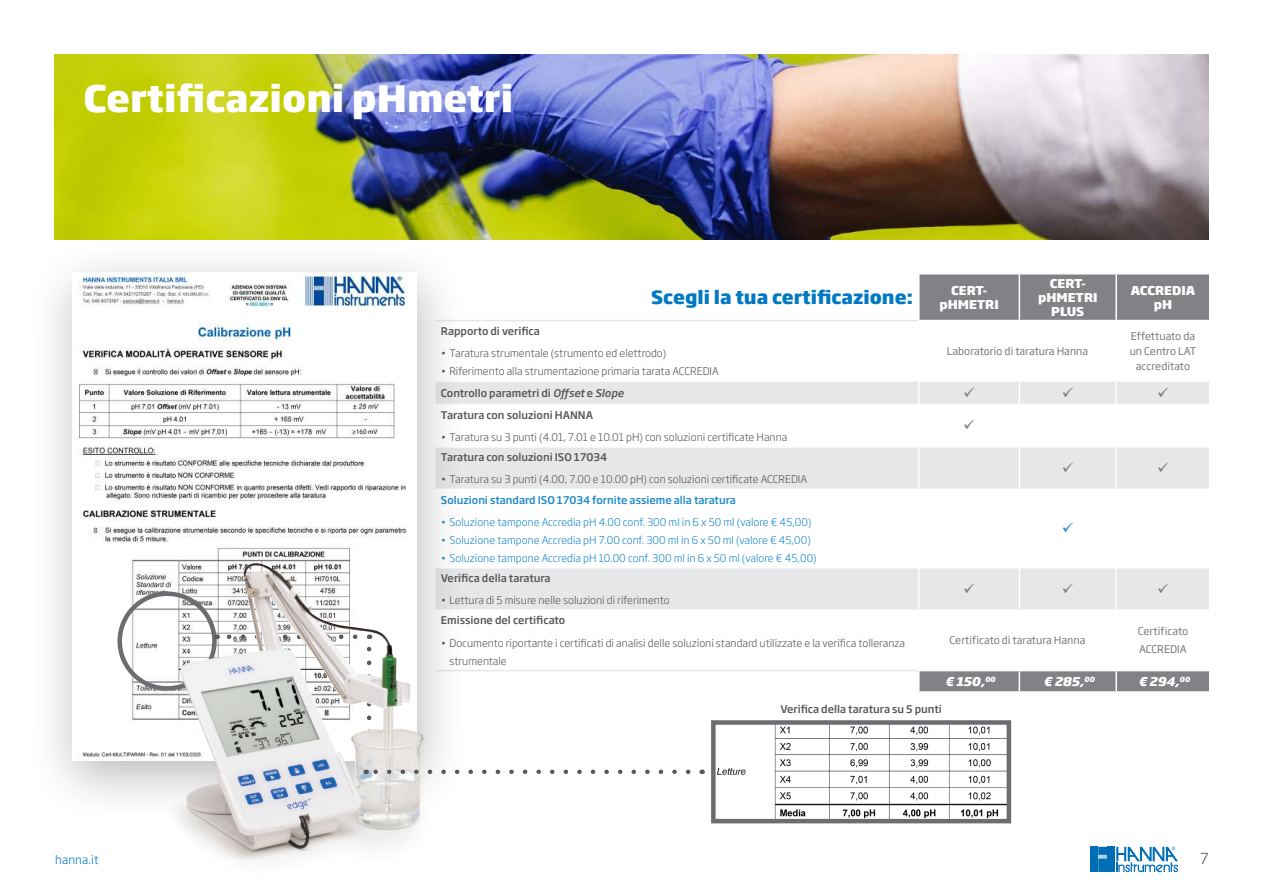
<style>
.page{position:relative;width:1263px;height:893px;background:#fff}
.page>*{position:absolute;margin:0;border:0;box-sizing:border-box;transform-origin:0 0}
.t1{font:800 36px "Soho Gothic Pro";color:#fff}
.t2{font:800 18px "Soho Gothic Pro";color:#0079c2}
.t3{font:300 15px "Soho Gothic Pro";color:#57585a}
.t4{font:800 12px/14.4px "Soho Gothic Pro";color:#fff;text-align:center}
.t5{font:italic 800 12px "Soho Gothic Pro";color:#fff}
.t6{font:300 11.7px "Soho Gothic Pro";letter-spacing:.015em;color:#0079c2}
.t7{font:300 10.5px/18px "Soho Gothic Pro";color:#57585a}
.t8{font:300 10.5px "Soho Gothic Pro";color:#1e89ca}
.t9{font:500 10.5px "Soho Gothic Pro";color:#57585a}
.t10{font:10.5px/15px "Soho Gothic Pro";color:#787a7d;text-align:center}
.t11{font:500 10.5px "Soho Gothic Pro";color:#1e89ca}
.s1{font-style:italic}
</style>
<div class="page">
<div style="left:919px;top:274px;width:290px;height:417px;background:#808285"></div>
<svg style="left:919px;top:321px;width:290px;height:59px"></svg>
<svg style="left:467px;top:382px;width:742px;height:227px"></svg>
<svg style="left:467px;top:611px;width:742px;height:59px"></svg>
<hr style="left:1115px;top:321px;width:2px;height:59px;background:#fff">
<hr style="left:919px;top:380px;width:100px;height:2px;background:#fff">
<svg style="left:918px;top:382px;width:1px;height:22px"></svg>
<hr style="left:1019px;top:380px;width:97px;height:2px;background:#fff">
<svg style="left:1019px;top:382px;width:1px;height:22px"></svg>
<hr style="left:1116px;top:380px;width:94px;height:2px;background:#fff">
<hr style="left:1115px;top:382px;width:2px;height:22px;background:#fff">
<hr style="left:434px;top:404px;width:485px;height:1px;background:#fff">
<hr style="left:919px;top:404px;width:100px;height:1px;background:#fff">
<hr style="left:918px;top:405px;width:1px;height:41px;background:#fff">
<hr style="left:1019px;top:404px;width:97px;height:1px;background:#fff">
<hr style="left:1019px;top:405px;width:1px;height:41px;background:#fff">
<hr style="left:1116px;top:404px;width:94px;height:1px;background:#fff">
<hr style="left:1115px;top:405px;width:2px;height:41px;background:#fff">
<hr style="left:434px;top:446px;width:485px;height:2px;background:#fff">
<hr style="left:919px;top:446px;width:100px;height:2px;background:#fff">
<hr style="left:918px;top:448px;width:1px;height:41px;background:#fff">
<hr style="left:1019px;top:446px;width:97px;height:2px;background:#fff">
<hr style="left:1019px;top:448px;width:1px;height:41px;background:#fff">
<hr style="left:1116px;top:446px;width:94px;height:2px;background:#fff">
<hr style="left:1115px;top:448px;width:2px;height:41px;background:#fff">
<hr style="left:434px;top:489px;width:485px;height:1px;background:#fff">
<hr style="left:919px;top:489px;width:100px;height:1px;background:#fff">
<hr style="left:918px;top:490px;width:1px;height:77px;background:#fff">
<hr style="left:1019px;top:489px;width:97px;height:1px;background:#fff">
<hr style="left:1019px;top:490px;width:1px;height:77px;background:#fff">
<hr style="left:1116px;top:489px;width:94px;height:1px;background:#fff">
<hr style="left:1115px;top:490px;width:2px;height:77px;background:#fff">
<hr style="left:434px;top:567px;width:485px;height:1px;background:#fff">
<hr style="left:919px;top:567px;width:100px;height:1px;background:#fff">
<hr style="left:918px;top:568px;width:1px;height:41px;background:#fff">
<hr style="left:1019px;top:567px;width:97px;height:1px;background:#fff">
<hr style="left:1019px;top:568px;width:1px;height:41px;background:#fff">
<hr style="left:1116px;top:567px;width:94px;height:1px;background:#fff">
<hr style="left:1115px;top:568px;width:2px;height:41px;background:#fff">
<hr style="left:1019px;top:274px;width:1px;height:46px;background:#fff">
<hr style="left:1115px;top:274px;width:2px;height:46px;background:#fff">
<hr style="left:918px;top:320px;width:101px;height:1px;background:#fff">
<hr style="left:1019px;top:320px;width:97px;height:1px;background:#fff">
<hr style="left:1116px;top:320px;width:94px;height:1px;background:#fff">
<hr style="left:919px;top:609px;width:100px;height:2px;background:#fff">
<hr style="left:918px;top:611px;width:1px;height:59px;background:#fff">
<hr style="left:1019px;top:609px;width:97px;height:2px;background:#fff">
<hr style="left:1116px;top:609px;width:94px;height:2px;background:#fff">
<hr style="left:1115px;top:611px;width:2px;height:59px;background:#fff">
<hr style="left:918px;top:670px;width:101px;height:1px;background:#fff">
<hr style="left:1019px;top:670px;width:97px;height:1px;background:#fff">
<hr style="left:1116px;top:670px;width:94px;height:1px;background:#fff">
<svg style="left:1019px;top:671px;width:1px;height:20px"></svg>
<hr style="left:1115px;top:671px;width:2px;height:20px;background:#fff">
<hr style="left:436px;top:320px;width:482px;height:1px;background:#e6e7e9">
<hr style="left:436px;top:670px;width:482px;height:1px;background:#e6e7e9">
<img style="left:54px;top:54px;width:1155px;height:185px">
<div style="left:28px;top:240px;width:439px;height:582px;background:#231f20;opacity:.31"></div>
<img style="left:72px;top:273px;width:345px;height:487px">
<img style="left:717px;top:725px;width:289px;height:93px">
<div style="left:711px;top:720px;width:300px;height:103px;border:4px solid #6c6d70"></div>
<div style="left:117px;top:591px;width:100px;height:100px;border:4px solid #6c6d70;border-radius:50%"></div>
<img style="left:180px;top:563px;width:243px;height:287px">
<svg style="left:366px;top:770px;width:322px;height:5px"></svg>
<svg style="left:1091px;top:847px;width:87px;height:25px"></svg>
<svg style="left:964px;top:387px;width:10px;height:10px"></svg>
<svg style="left:1063px;top:387px;width:10px;height:10px"></svg>
<svg style="left:1158px;top:387px;width:10px;height:10px"></svg>
<svg style="left:964px;top:420px;width:10px;height:10px"></svg>
<svg style="left:1063px;top:462px;width:10px;height:10px"></svg>
<svg style="left:1158px;top:462px;width:10px;height:10px"></svg>
<svg style="left:1063px;top:523px;width:10px;height:9px"></svg>
<svg style="left:964px;top:583px;width:10px;height:10px"></svg>
<svg style="left:1063px;top:583px;width:10px;height:10px"></svg>
<svg style="left:1158px;top:583px;width:10px;height:10px"></svg>
<h1 class="t1" style="left:84px;top:70px;width:431px">Certificazioni pHmetri</h1>
<h2 class="t2" style="left:651px;top:283px;width:263px">Scegli la tua certificazione:</h2>
<p class="t4" style="left:939px;top:282px;width:61px">CERT&shy;pHMETRI</p>
<p class="t4" style="left:1038px;top:275px;width:61px">CERT&shy;pHMETRI<br>PLUS</p>
<p class="t4" style="left:1131px;top:282px;width:66px">ACCREDIA pH</p>
<p class="t9" style="left:441px;top:323px;width:100px">Rapporto di verifica</p>
<p class="t7" style="left:441px;top:344px;width:227px">• Taratura strumentale (strumento ed elettrodo)</p>
<p class="t7" style="left:441px;top:362px;width:279px">• Riferimento alla strumentazione primaria tarata ACCREDIA</p>
<p class="t10" style="left:947px;top:343px;width:143px">Laboratorio di taratura Hanna</p>
<p class="t10" style="left:1130px;top:328px;width:68px">Effettuato da un Centro LAT accreditato</p>
<p class="t9" style="left:441px;top:385px;width:184px">Controllo parametri di <span class="s1">Offset</span> e <span class="s1">Slope</span></p>
<p class="t9" style="left:441px;top:406px;width:154px">Taratura con soluzioni HANNA</p>
<p class="t7" style="left:441px;top:427px;width:348px">• Taratura su 3 punti (4.01, 7.01 e 10.01 pH) con soluzioni certificate Hanna</p>
<p class="t9" style="left:441px;top:449px;width:168px">Taratura con soluzioni ISO 17034</p>
<p class="t7" style="left:441px;top:470px;width:368px">• Taratura su 3 punti (4.00, 7.00 e 10.00 pH) con soluzioni certificate ACCREDIA</p>
<p class="t11" style="left:441px;top:491px;width:296px">Soluzioni standard ISO 17034 fornite assieme alla taratura</p>
<p class="t8" style="left:441px;top:514px;width:372px">• Soluzione tampone Accredia pH 4.00 conf. 300 ml in 6 x 50 ml (valore € 45,00)</p>
<p class="t8" style="left:441px;top:532px;width:371px">• Soluzione tampone Accredia pH 7.00 conf. 300 ml in 6 x 50 ml (valore € 45,00)</p>
<p class="t8" style="left:441px;top:550px;width:377px">• Soluzione tampone Accredia pH 10.00 conf. 300 ml in 6 x 50 ml (valore € 45,00)</p>
<p class="t9" style="left:441px;top:570px;width:111px">Verifica della taratura</p>
<p class="t7" style="left:441px;top:591px;width:230px">• Lettura di 5 misure nelle soluzioni di riferimento</p>
<p class="t9" style="left:441px;top:612px;width:126px">Emissione del certificato</p>
<p class="t7" style="left:449px;top:633px;width:457px;text-indent:-9px">• Documento riportante i certificati di analisi delle soluzioni standard utilizzate e la verifica tolleranza strumentale</p>
<p class="t10" style="left:949px;top:632px;width:137px">Certificato di taratura Hanna</p>
<p class="t10" style="left:1138px;top:622px;width:52px;line-height:18px;text-align:left">Certificato<br>ACCREDIA</p>
<p class="t5" style="left:945px;top:672px;width:52px">€ 150,<sup>00</sup></p>
<p class="t5" style="left:1043px;top:672px;width:52px">€ 285,<sup>00</sup></p>
<p class="t5" style="left:1138px;top:672px;width:53px">€ 294,<sup>00</sup></p>
<p class="t9" style="left:780px;top:701px;width:163px">Verifica della taratura su 5 punti</p>
<p class="t6" style="left:55px;top:850px;width:45px">hanna.it</p>
<h3 class="t3" style="left:1200px;top:846px;width:10px">7</h3>
</div>
